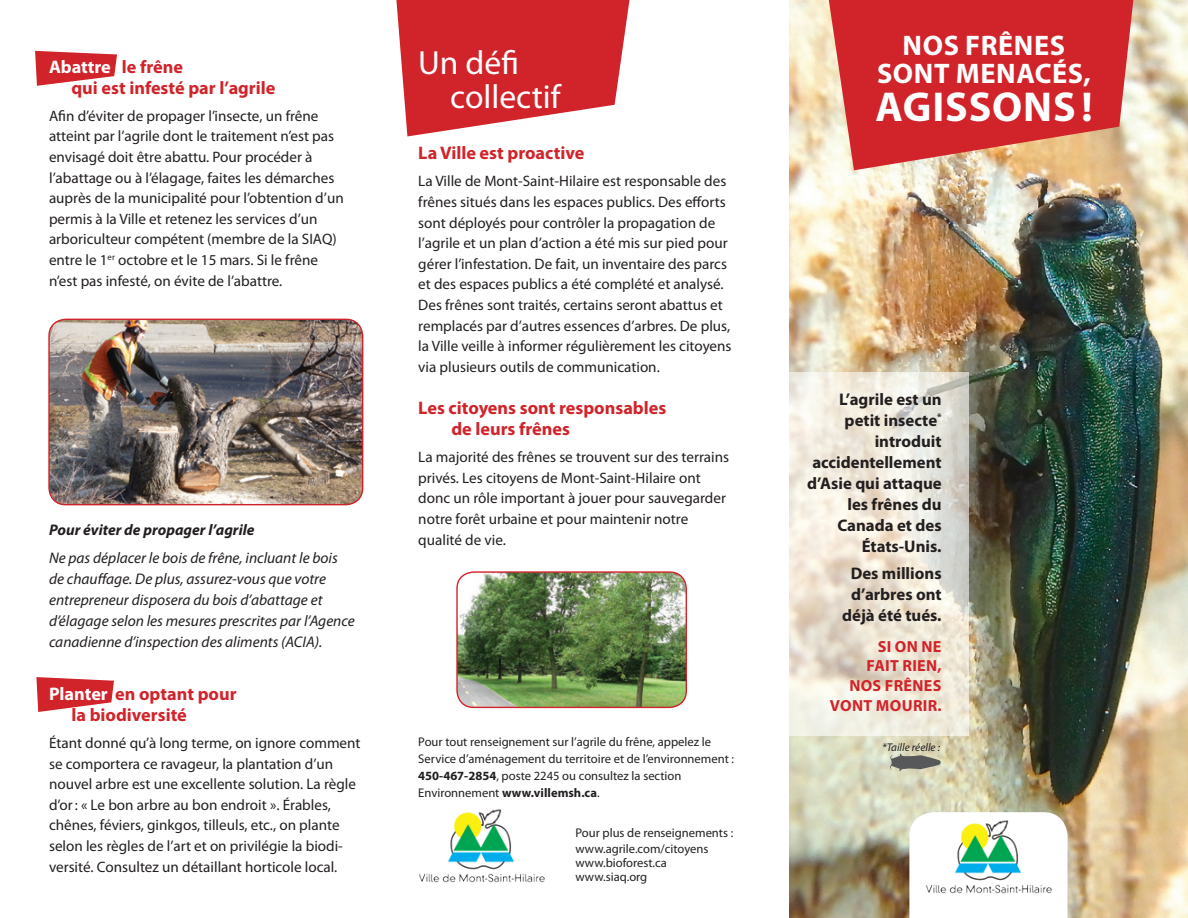
<style>
.page{position:relative;width:1188px;height:918px;background:#fff}
.page>*{position:absolute;margin:0;border:0;box-sizing:border-box;transform-origin:0 0}
.t1{font:700 42px "Myriad Pro";letter-spacing:.02em;color:#fff}
.t2{font:33.6px "Myriad Pro";color:#fff}
.t3{font:700 28.35px/28.3px "Myriad Pro";letter-spacing:.02em;color:#fff;text-align:center}
.t4{font:700 18.15px/21px "Myriad Pro";color:#d1232a}
.t5{font:700 16.8px/21px "Myriad Pro";color:#231f20;text-align:right}
.t6{font:700 16.05px/19.6px "Myriad Pro";letter-spacing:.02em;color:#d1232a;text-align:right}
.t7{font:italic 15.45px/21px "Myriad Pro";color:#231f20}
.t8{font:italic 700 15.45px "Myriad Pro";color:#231f20}
.t9{font:15.15px/20.7px "Myriad Pro";color:#231f20}
.t10{font:12.6px/16.8px "Myriad Pro";color:#231f20}
.t11{font:italic 11.25px "Myriad Pro";color:#231f20}
.s1{color:#fff}
.s2{font-size:15.45px}
.s3{font-weight:700}
</style>
<div class="page">
<img style="left:457px;top:572px;width:229px;height:135px">
<div style="left:456px;top:571px;width:231px;height:137px;border:1px solid #d1232a;border-radius:17px"></div>
<img style="left:49px;top:319px;width:314px;height:186px">
<div style="left:48px;top:319px;width:315px;height:186px;border:1px solid #d1232a;border-radius:17px"></div>
<img style="left:790px;top:0;width:398px;height:918px">
<svg style="left:829px;top:0;width:304px;height:170px;fill:#d1232a"></svg>
<svg style="left:909px;top:812px;width:159px;height:106px"></svg>
<img style="left:922px;top:817px;width:135px;height:81px">
<svg style="left:789px;top:372px;width:180px;height:363px"></svg>
<svg style="left:889px;top:753px;width:52px;height:18px"></svg>
<svg style="left:396px;top:0;width:234px;height:136px"></svg>
<img style="left:418px;top:809px;width:127px;height:74px">
<svg style="left:35px;top:51px;width:82px;height:35px"></svg>
<svg style="left:36px;top:677px;width:78px;height:35px"></svg>
<p class="t4" style="left:71px;top:56px;width:206px;text-indent:-22px"><span class="s1">Abattre</span> le frêne<br>qui est infesté par l’agrile</p>
<p class="t9" style="left:49px;top:106px;width:287px">Afin d’éviter de propager l’insecte, un frêne atteint par l’agrile dont le traitement n’est pas</p>
<p class="t9" style="left:49px;top:147px;width:265px">envisagé doit être abattu. Pour procéder à</p>
<p class="t9" style="left:49px;top:167px;width:287px">l’abattage ou à l’élagage, faites les démarches</p>
<p class="t9" style="left:49px;top:188px;width:296px">auprès de la municipalité pour l’obtention d’un</p>
<p class="t9" style="left:49px;top:209px;width:270px">permis à la Ville et retenez les services d’un</p>
<p class="t9" style="left:49px;top:229px;width:289px">arboriculteur compétent (membre de la SIAQ) entre le 1<sup>er</sup> octobre et le 15 mars. Si le frêne n’est pas infesté, on évite de l’abattre.</p>
<p class="t8" style="left:49px;top:522px;width:207px">Pour éviter de propager l’agrile</p>
<p class="t7" style="left:49px;top:547px;width:290px">Ne pas déplacer le bois de frêne, incluant le bois de chauffage. De plus, assurez-vous que votre</p>
<p class="t7" style="left:49px;top:589px;width:275px">entrepreneur disposera du bois d’abattage et</p>
<p class="t7" style="left:49px;top:610px;width:307px">d’élagage selon les mesures prescrites par l’Agence canadienne d’inspection des aliments (ACIA).</p>
<p class="t4" style="left:71px;top:684px;width:167px;text-indent:-22px"><span class="s1">Planter</span> en optant pour la biodiversité</p>
<p class="t9" style="left:49px;top:733px;width:313px">Étant donné qu’à long terme, on ignore comment se comportera ce ravageur, la plantation d’un nouvel arbre est une excellente solution. La règle d’or: « Le bon arbre au bon endroit ». Érables, chênes, féviers, ginkgos, tilleuls, etc., on plante selon les règles de l’art et on privilégie la biodi&shy;versité. Consultez un détaillant horticole local.</p>
<p class="t2" style="left:418px;top:44px;width:102px">Un défi</p>
<p class="t2" style="left:450px;top:78px;width:112px">collectif</p>
<p class="t4" style="left:418px;top:143px;width:168px">La Ville est proactive</p>
<p class="t9" style="left:418px;top:171px;width:315px">La Ville de Mont-Saint-Hilaire est responsable des frênes situés dans les espaces publics. Des efforts sont déployés pour contrôler la propagation de l’agrile et un plan d’action a été mis sur pied pour gérer l’infestation. De fait, un inventaire des parcs et des espaces publics a été complété et analysé.<br>Des frênes sont traités, certains seront abattus et remplacés par d’autres essences d’arbres. De plus, la Ville veille à informer régulièrement les citoyens via plusieurs outils de communication.</p>
<p class="t4" style="left:451px;top:398px;width:216px;text-indent:-33px">Les citoyens sont responsables de leurs frênes</p>
<p class="t9" style="left:418px;top:447px;width:312px">La majorité des frênes se trouvent sur des terrains privés. Les citoyens de Mont-Saint-Hilaire ont donc un rôle important à jouer pour sauvegarder notre forêt urbaine et pour maintenir notre qualité de vie<span class="s2">.</span></p>
<p class="t10" style="left:418px;top:734px;width:317px">Pour tout renseignement sur l’agrile du frêne, appelez le<br>Service d’aménagement du territoire et de l’environnement :</p>
<p class="t10" style="left:418px;top:768px;width:265px"><span class="s3">450-467-2854</span>, poste 2245 ou consultez la section<br>Environnement <span class="s3">www.villemsh.ca</span>.</p>
<p class="t10" style="left:576px;top:824px;width:159px">Pour plus de renseignements :</p>
<p class="t10" style="left:576px;top:840px;width:135px">www.agrile.com/citoyens</p>
<p class="t10" style="left:576px;top:854px;width:93px">www.bioforest.ca</p>
<p class="t10" style="left:576px;top:868px;width:73px">www.siaq.org</p>
<p class="t3" style="left:877px;top:31px;width:215px">NOS FRÊNES<br>SONT MENACÉS,</p>
<p class="t1" style="left:876px;top:83px;width:218px">AGISSONS !</p>
<p class="t5" style="left:807px;top:389px;width:136px">L’agrile est un petit insecte<sup>* </sup>introduit accidentellement d’Asie qui attaque les frênes du<br>Canada et des<br>États-Unis.</p>
<p class="t5" style="left:842px;top:563px;width:101px;text-align:center">Des millions d’arbres ont déjà été tués.</p>
<p class="t6" style="left:830px;top:637px;width:113px">SI ON NE<br>FAIT RIEN,<br>NOS FRÊNES<br>VONT MOURIR.</p>
<p class="t11" style="left:882px;top:741px;width:59px">*Taille réelle :</p>
</div>
